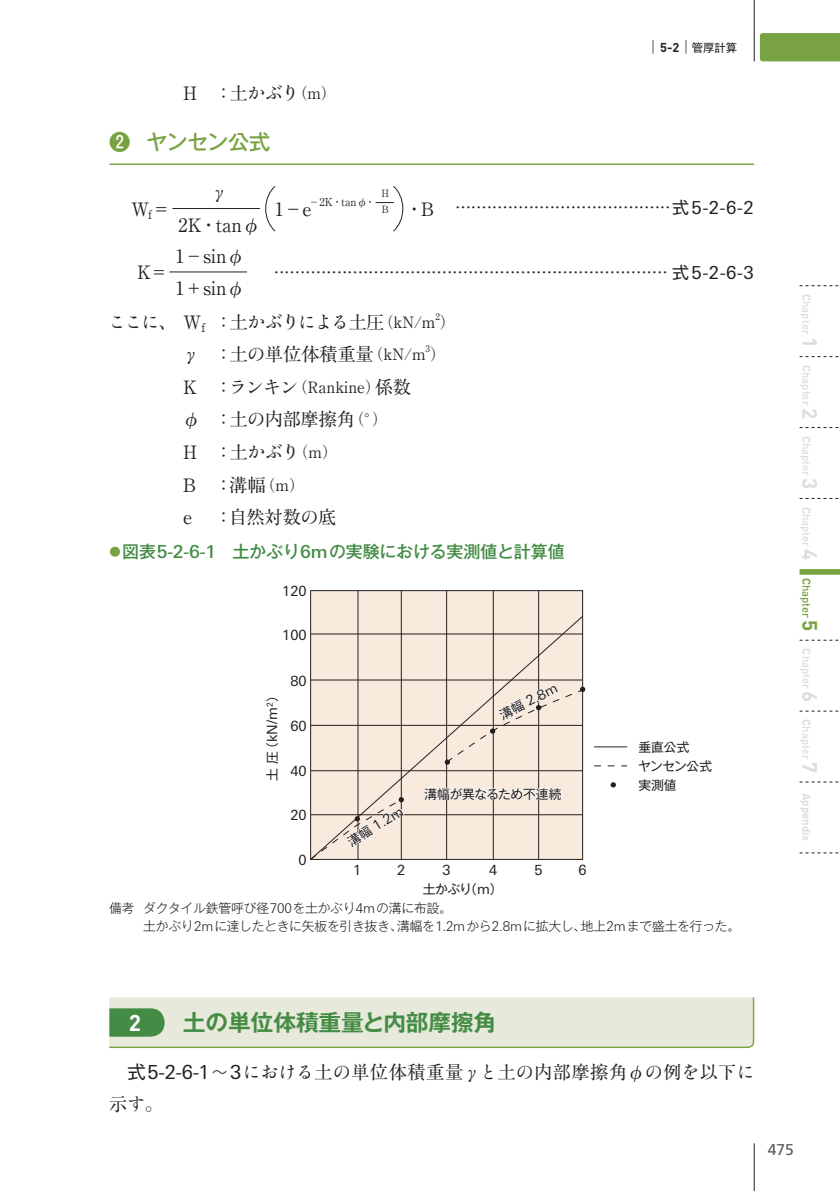
<style>
.page{position:relative;width:840px;height:1191px;background:#fff}
.page>*{position:absolute;margin:0;border:0;box-sizing:border-box;transform-origin:0 0}
.t1{font:22.6px "Gothic MB101 Pro De Bold 90 msp RKSJ H";letter-spacing:-.005em;color:#448c46}
.t2{font:700 22.6px "DIN";color:#fff}
.t3{font:21.2px "Gothic MB101 Pro Medium 90 msp RKSJ H";letter-spacing:-.03em;color:#79a342}
.t4{font:18.4px/32.6px "Ryumin Pr 6 N Reg 90 msp RKSJ H";letter-spacing:-.015em;color:#231f20}
.t5{font:18.4px/32.6px "Ryumin Pr 6 N Reg 90 msp RKSJ H";letter-spacing:.015em;color:#231f20}
.t6{font:18.4px/32.6px "Ryumin Pro Regular 90 msp RKSJ H";color:#231f20;text-align:center}
.t7{font:18.4px "Ryumin Std Regular KO 90 msp RKSJ H";letter-spacing:-.1em;color:#231f20}
.t8{font:17px "Gothic MB101 Pro Medium 90 msp RKSJ H";letter-spacing:-.015em;color:#448c46}
.t9{font:15.6px "Ryumin Pr 6 N Reg 90 msp RKSJ H";color:#231f20}
.t10{font:15.6px "Frutiger";color:#58595b}
.t11{font:14px "Linotype Univers Basic";color:#231f20}
.t12{font:12.8px/18.4px "Gothic MB101 Pro Light 90 msp RKSJ H";letter-spacing:-.015em;color:#231f20}
.t13{font:12.8px/19px "Gothic MB101 Pr 6 Regular 90 msp RKSJ H";letter-spacing:-.015em;color:#231f20}
.t14{font:500 11.4px "DIN";color:#dcddde}
.t15{font:11.4px "Gothic MB101 Pro Regular 90 msp RKSJ H";color:#231f20}
.t16{font:10.8px "Ryumin Pro Regular 90 msp RKSJ H";color:#231f20}
.t17{font:10px/16px "Ryumin Pro Regular 90 msp RKSJ H";color:#231f20}
.t18{font:9px "Ryumin Pr 6 N Reg 90 msp RKSJ H";color:#231f20}
.s1{font-family:"Ryumin Std Regular KO 90 msp RKSJ H"}
.s2{font-size:15.6px}
.s3{font-size:13.6px}
.s4{font-family:"DIN";font-weight:700;font-size:12.8px}
.s5{font-family:"Ryumin Pr 6 N Reg 90 msp RKSJ H"}
.s6{font-family:"Ryumin Pr 6 N Reg 90 msp RKSJ H";font-size:15.6px}
.s7{font-size:18.4px}
.s8{font-family:"Ryumin Std Regular KO 90 msp RKSJ H";font-size:18.4px}
.s9{font-size:11.4px;color:#79a342}
.s10{font-family:"Linotype Univers Basic";font-weight:500;font-size:17.8px}
.s11{font-family:"Linotype Univers Basic";font-size:14px}
.s12{font-family:"Gothic MB101 Pr 6 Regular 90 msp RKSJ H";font-size:12.8px}
.s13{font-family:"Linotype Univers Basic";font-weight:300;font-size:13.4px}
.s14{font-weight:700}
.s15{font-weight:700;font-size:20.6px}
.s16{font-weight:700;color:#79a342}
.s17{color:#79a342}
.s18{font-weight:700;font-size:20.6px;color:#79a342}
.s19{font-family:"Gothic MB101 Pro Regular 90 msp RKSJ H"}
.s20{font-family:"Linotype Univers Basic";font-size:19.4px}
.s21{font-family:"Gothic MB101 Pro Light 90 msp RKSJ H"}
</style>
<div class="page">
<div style="left:760px;top:33px;width:80px;height:28px;background:#79a342"></div>
<hr style="left:754px;top:0;width:1px;height:61px;background:#231f20">
<hr style="left:754px;top:1143px;width:1px;height:47px;background:#231f20">
<div style="left:800px;top:569px;width:40px;height:5px;background:#79a342"></div>
<svg style="left:800px;top:498px;width:39px;height:1px"></svg>
<svg style="left:800px;top:285px;width:39px;height:1px"></svg>
<svg style="left:800px;top:356px;width:39px;height:1px"></svg>
<svg style="left:800px;top:427px;width:39px;height:1px"></svg>
<svg style="left:800px;top:640px;width:39px;height:1px"></svg>
<svg style="left:800px;top:710px;width:39px;height:1px"></svg>
<svg style="left:800px;top:781px;width:39px;height:1px"></svg>
<svg style="left:800px;top:852px;width:39px;height:1px"></svg>
<hr style="left:109px;top:163px;width:645px;height:2px;background:#79a342">
<svg style="left:109px;top:997px;width:646px;height:51px;background:#dce3cf"></svg>
<svg style="left:265px;top:186px;width:11px;height:46px"></svg>
<hr style="left:172px;top:208px;width:88px;height:1px;background:#231f20">
<svg style="left:376px;top:186px;width:27px;height:46px"></svg>
<hr style="left:169px;top:271px;width:78px;height:1px;background:#231f20">
<div style="left:311px;top:590px;width:272px;height:269px;background:#f8eadc"></div>
<svg style="left:310px;top:615px;width:273px;height:74px"></svg>
<svg style="left:310px;top:689px;width:273px;height:171px"></svg>
<hr style="left:311px;top:770px;width:272px;height:1px;background:#231f20">
<hr style="left:358px;top:590px;width:1px;height:269px;background:#231f20">
<hr style="left:401px;top:590px;width:1px;height:269px;background:#231f20">
<hr style="left:446px;top:590px;width:1px;height:269px;background:#231f20">
<hr style="left:493px;top:590px;width:1px;height:269px;background:#231f20">
<hr style="left:538px;top:590px;width:1px;height:269px;background:#231f20">
<div style="left:299px;top:585px;width:8px;height:12px;border:1px solid #fff;border-radius:50%"></div>
<div style="left:300px;top:586px;width:5px;height:10px;border:1px solid #fff;border-radius:50%"></div>
<div style="left:290px;top:628px;width:8px;height:12px;border:1px solid #fff;border-radius:50%"></div>
<div style="left:292px;top:629px;width:5px;height:10px;border:1px solid #fff;border-radius:50%"></div>
<div style="left:299px;top:628px;width:8px;height:12px;border:1px solid #fff;border-radius:50%"></div>
<div style="left:300px;top:629px;width:5px;height:10px;border:1px solid #fff;border-radius:50%"></div>
<div style="left:299px;top:674px;width:8px;height:12px;border:1px solid #fff;border-radius:50%"></div>
<div style="left:300px;top:675px;width:5px;height:10px;border:1px solid #fff;border-radius:50%"></div>
<div style="left:299px;top:719px;width:8px;height:12px;border:1px solid #fff;border-radius:50%"></div>
<div style="left:300px;top:720px;width:5px;height:10px;border:1px solid #fff;border-radius:50%"></div>
<div style="left:299px;top:764px;width:8px;height:12px;border:1px solid #fff;border-radius:50%"></div>
<div style="left:300px;top:765px;width:5px;height:10px;border:1px solid #fff;border-radius:50%"></div>
<div style="left:299px;top:809px;width:8px;height:12px;border:1px solid #fff;border-radius:50%"></div>
<div style="left:300px;top:810px;width:5px;height:10px;border:1px solid #fff;border-radius:50%"></div>
<div style="left:299px;top:853px;width:8px;height:12px;border:1px solid #fff;border-radius:50%"></div>
<div style="left:300px;top:854px;width:5px;height:10px;border:1px solid #fff;border-radius:50%"></div>
<svg style="left:445px;top:759px;width:5px;height:5px"></svg>
<svg style="left:490px;top:728px;width:5px;height:5px"></svg>
<svg style="left:580px;top:686px;width:5px;height:6px"></svg>
<svg style="left:423px;top:786px;width:139px;height:15px"></svg>
<svg style="left:594px;top:746px;width:34px;height:42px"></svg>
<svg style="left:346px;top:796px;width:59px;height:52px"></svg>
<svg style="left:498px;top:685px;width:62px;height:35px"></svg>
<p class="t4" style="left:183px;top:80px;width:155px">H ：土<span class="s1">かぶり</span><span class="s2">（m）</span></p>
<p class="t3" style="left:109px;top:134px;width:163px">❷ ヤンセン公式</p>
<p class="t15" style="left:648px;top:43px;width:91px"><span class="s3">｜</span><span class="s4">5-2</span><span class="s3">｜</span>管厚計算</p>
<p class="t6" style="left:178px;top:178px;width:84px">γ<br>2K・tanφ</p>
<p class="t17" style="left:382px;top:187px;width:9px">H<br>B</p>
<p class="t6" style="left:175px;top:242px;width:71px;text-align:left">1－sinφ<br>1＋sinφ</p>
<p class="t6" style="left:131px;top:195px;width:41px">W<sub>f</sub>＝</p>
<p class="t6" style="left:275px;top:195px;width:38px">1－e</p>
<p class="t16" style="left:309px;top:198px;width:68px">－2K・tanφ・</p>
<p class="t6" style="left:405px;top:195px;width:30px">・B</p>
<p class="t4" style="left:456px;top:187px;width:299px">.........................................<sub>式</sub><sub>5-2-6-2</sub></p>
<p class="t4" style="left:275px;top:252px;width:481px">........................................................................... <sub>式</sub><sub>5-2-6-3</sub></p>
<p class="t6" style="left:137px;top:258px;width:33px">K＝</p>
<p class="t7" style="left:108px;top:315px;width:329px">ここに<span class="s5">、 W</span><sub>f</sub> <span class="s5">：土</span>かぶりによる<span class="s5">土圧</span><span class="s6">（kN/m</span></p>
<p class="t18" style="left:435px;top:313px;width:6px">2</p>
<p class="t9" style="left:440px;top:316px;width:17px">）</p>
<p class="t4" style="left:182px;top:340px;width:245px">γ ：土<span class="s1">の</span>単位体積重量<span class="s2">（kN/m</span></p>
<p class="t18" style="left:426px;top:346px;width:6px">3</p>
<p class="t9" style="left:430px;top:348px;width:17px">）</p>
<p class="t9" style="left:183px;top:381px;width:229px"><span class="s7">K ：</span><span class="s8">ランキン</span>（Rankine）<span class="s7">係数</span></p>
<p class="t4" style="left:182px;top:406px;width:207px">φ ：土<span class="s1">の</span>内部摩擦角<span class="s2">（°）<br></span>H ：土<span class="s1">かぶり</span><span class="s2">（m）<br></span>B ：溝幅<span class="s2">（m）<br></span>e ：自然対数<span class="s1">の</span>底</p>
<p class="t8" style="left:109px;top:545px;width:457px"><span class="s9">●</span>図表<span class="s10">5-2-6-1</span>　土かぶり<span class="s10">6m</span>の実験における実測値と計算値</p>
<p class="t11" style="left:282px;top:583px;width:26px">120</p>
<p class="t11" style="left:282px;top:626px;width:26px">100</p>
<p class="t11" style="left:290px;top:672px;width:18px">80</p>
<p class="t11" style="left:290px;top:717px;width:18px">60</p>
<p class="t11" style="left:290px;top:762px;width:18px">40</p>
<p class="t11" style="left:290px;top:807px;width:18px">20</p>
<p class="t11" style="left:299px;top:851px;width:10px">0</p>
<p class="t13" style="left:264px;top:781px;width:93px;rotate:-90deg">土圧（<span class="s11">kN/m</span><sup>2</sup>）</p>
<p class="t11" style="left:497px;top:708px;width:64px;rotate:-27deg"><span class="s12">溝幅</span> 2.8m</p>
<p class="t11" style="left:345px;top:836px;width:64px;rotate:-32deg"><span class="s12">溝幅</span> 1.2m</p>
<p class="t13" style="left:424px;top:786px;width:138px">溝幅が異なるため不連続</p>
<p class="t11" style="left:353px;top:861px;width:10px">1</p>
<p class="t11" style="left:397px;top:861px;width:10px">2</p>
<p class="t11" style="left:443px;top:861px;width:10px">3</p>
<p class="t11" style="left:489px;top:861px;width:10px">4</p>
<p class="t11" style="left:535px;top:861px;width:10px">5</p>
<p class="t11" style="left:579px;top:861px;width:10px">6</p>
<p class="t13" style="left:423px;top:881px;width:81px">土かぶり（<span class="s11">m</span>）</p>
<p class="t13" style="left:638px;top:739px;width:75px">垂直公式<br>ヤンセン公式実測値</p>
<p class="t12" style="left:143px;top:900px;width:598px;text-indent:-34px">備考 ダクタイル鉄管呼び径<span class="s13">700</span>を土かぶり<span class="s13">4m</span>の溝に布設。<br>土かぶり<span class="s13">2m</span>に達したときに矢板を引き抜き、溝幅を<span class="s13">1.2m</span>から<span class="s13">2.8m</span>に拡大し、地上<span class="s13">2m</span>まで盛土を行った。</p>
<p class="t14" style="left:814px;top:294px;width:197px;rotate:90deg"><span class="s14">C</span>hapter <span class="s15">1</span> <span class="s14">C</span>hapter <span class="s15">2</span> <span class="s14">C</span>hapter <span class="s15">3</span></p>
<p class="t14" style="left:814px;top:506px;width:126px;rotate:90deg"><span class="s14">C</span>hapter <span class="s15">4</span> <span class="s16">C</span><span class="s17">hapter</span> <span class="s18">5</span></p>
<p class="t14" style="left:814px;top:648px;width:194px;rotate:90deg"><span class="s14">C</span>hapter <span class="s15">6</span> <span class="s14">C</span>hapter <span class="s15">7</span> <span class="s14">Appendix</span></p>
<p class="t2" style="left:129px;top:1009px;width:14px">2</p>
<p class="t1" style="left:183px;top:1014px;width:315px">土の単位体積重量と内部摩擦角</p>
<p class="t5" style="left:109px;top:1057px;width:647px;text-indent:18px"><span class="s19">式</span><span class="s20">5-2-6-1</span><span class="s21">～</span><span class="s20">3</span><span class="s1">における</span>土<span class="s1">の</span>単位体積重量γ<span class="s1">と</span>土<span class="s1">の</span>内部摩擦角φ<span class="s1">の</span>例<span class="s1">を</span>以下<span class="s1">に</span>示<span class="s1">す</span>。</p>
<p class="t10" style="left:768px;top:1143px;width:28px">475</p>
</div>
